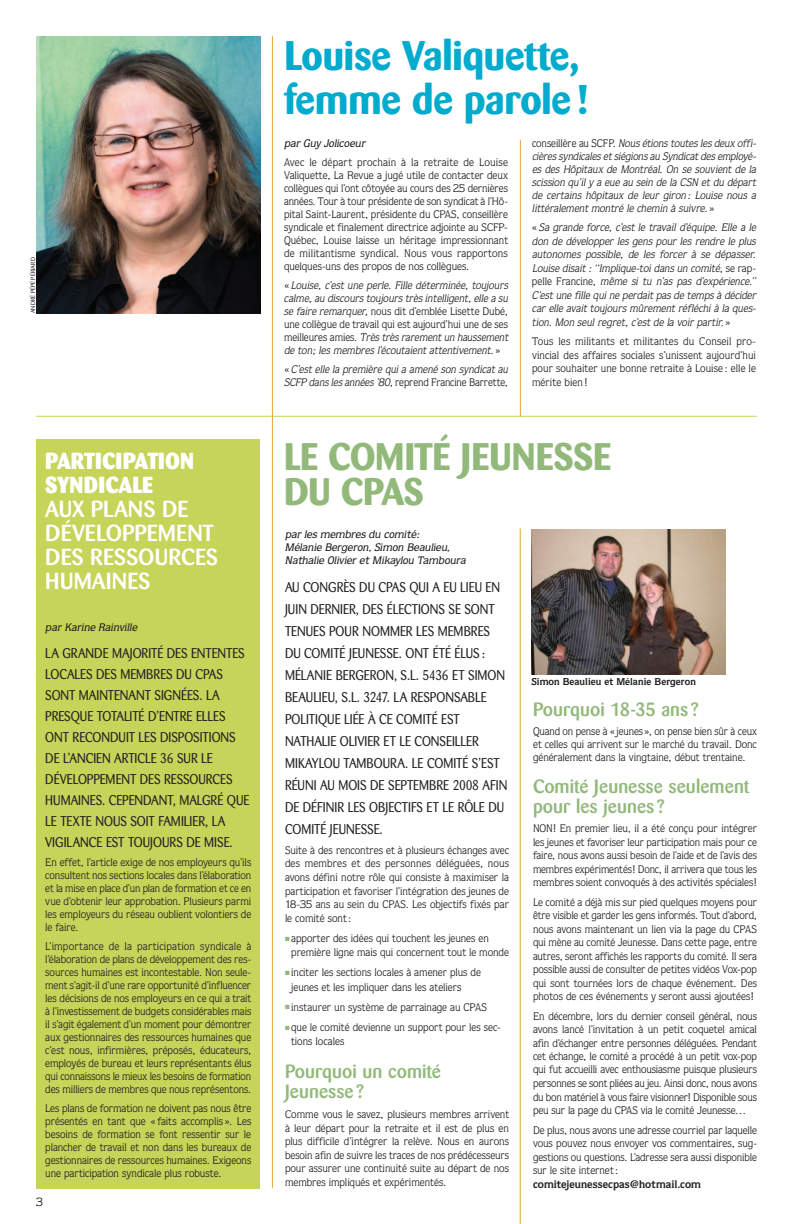
<style>
.page{position:relative;width:792px;height:1224px;background:#fff}
.page>*{position:absolute;margin:0;border:0;box-sizing:border-box;transform-origin:0 0}
.t1{font:700 41px/44px "Barmeno";letter-spacing:-.005em;color:#00abce}
.t2{font:700 38px "Barmeno";letter-spacing:-.015em;color:#92b97a}
.t3{font:500 23px/24px "Barmeno";letter-spacing:.005em;color:#fff}
.t4{font:800 23px/24px "Barmeno";letter-spacing:-.015em;color:#fff;text-align:right}
.t5{font:500 19px/20.6px "Barmeno";color:#92b97a}
.t6{font:14px/22px "Barmeno";letter-spacing:-.005em;color:#231f20;scale:.9 1}
.t7{font:12px "Quorum";color:#231f20}
.t8{font:11px/13px "Quorum";letter-spacing:-.005em;color:#231f20;text-align:justify}
.t9{font:italic 11px/13px "Quorum";letter-spacing:.005em;color:#231f20}
.t10{font:italic 500 11px/13px "Quorum";color:#231f20}
.t11{font:700 11px "Quorum";color:#231f20}
.t12{font:700 10px "Quorum";color:#231f20}
.t13{font:6px "Barmeno";letter-spacing:.02em;color:#231f20}
.s1{font-style:normal}
.s2{color:#92b97a}
</style>
<div class="page">
<hr style="left:36px;top:416px;width:721px;height:1px;background:#c6d45a">
<div style="left:36px;top:439px;width:224px;height:749px;background:#c6d45a"></div>
<img style="left:36px;top:36px;width:224px;height:277px">
<hr style="left:272px;top:36px;width:1px;height:1152px;background:#e4a436">
<hr style="left:520px;top:140px;width:1px;height:277px;background:#e4a436">
<img style="left:531px;top:529px;width:194px;height:146px">
<hr style="left:520px;top:528px;width:1px;height:696px;background:#e4a436">
<p class="t13" style="left:30px;top:313px;width:57px;rotate:-90deg">ANDRÉ PÉPÉ PÉRIARD</p>
<h3 class="t4" style="left:45px;top:449px;width:108px">PATION<br>SYNDICALE</h3>
<h3 class="t3" style="left:45px;top:497px;width:145px">AUX PLANS DE<br>DÉVELOPPEMENT<br>DES</h3>
<h3 class="t4" style="left:45px;top:449px;width:24px">PARTICI</h3>
<h3 class="t3" style="left:45px;top:545px;width:162px;text-indent:45px">RESSOURCES<br>HUMAINES</h3>
<p class="t10" style="left:45px;top:621px;width:96px">par Karine Rainville</p>
<p class="t6" style="left:45px;top:643px;width:228px;line-height:21px">LA GRANDE MAJORITÉ DES ENTENTES<br>LOCALES DES MEMBRES DU CPAS<br>SONT MAINTENANT SIGNÉES. LA<br>PRESQUE TOTALITÉ D’ENTRE ELLES<br>ONT RECONDUIT LES DISPOSITIONS<br>DE L’ANCIEN ARTICLE 36 SUR LE<br>DÉVELOPPEMENT DES RESSOURCES<br>HUMAINES. CEPENDANT, MALGRÉ QUE<br>LE TEXTE NOUS SOIT FAMILIER, LA<br>VIGILANCE EST TOUJOURS DE MISE.</p>
<p class="t8" style="left:45px;top:856px;width:208px">En effet, l’article exige de nos employeurs qu’ils consultent nos sections locales dans l’élaboration et la mise en place d’un plan de formation et ce en vue d’obtenir leur approbation. Plusieurs parmi les employeurs du réseau oublient volontiers de le faire.</p>
<p class="t8" style="left:45px;top:940px;width:208px">L’importance de la participation syndicale à l’élaboration de plans de développement des res&shy;sources humaines est incontestable. Non seule&shy;ment s’agit-il d’une rare opportunité d’influencer les décisions de nos employeurs en ce qui a trait à l’investissement de budgets considérables mais il s’agit également d’un moment pour démontrer aux gestionnaires des ressources humaines que c’est nous, infirmières, préposés, éducateurs, employés de bureau et leurs représentants élus qui connaissons le mieux les besoins de formation des milliers de membres que nous représentons.</p>
<p class="t8" style="left:45px;top:1102px;width:208px">Les plans de formation ne doivent pas nous être présentés en tant que « faits accomplis ». Les besoins de formation se font ressentir sur le plancher de travail et non dans les bureaux de gestionnaires de ressources humaines. Exigeons une participation syndicale plus robuste.</p>
<p class="t7" style="left:36px;top:1195px;width:8px">3</p>
<h1 class="t1" style="left:284px;top:34px;width:305px">Louise Valiquette, femme de parole !</h1>
<p class="t10" style="left:284px;top:136px;width:85px">par Guy Jolicoeur</p>
<p class="t8" style="left:284px;top:155px;width:226px">Avec le départ prochain à la retraite de Louise Valiquette, La Revue a jugé utile de contacter deux collègues qui l’ont côtoyée au cours des 25 dernières années. Tour à tour présidente de son syndicat à l’Hô&shy;pital Saint-Laurent, présidente du CPAS, conseillère syndicale et finalement directrice adjointe au SCFP-Québec, Louise laisse un héritage impressionnant de militantisme syndical. Nous vous rapportons quelques-uns des propos de nos collègues.</p>
<p class="t9" style="left:284px;top:278px;width:228px"><span class="s1">«</span> Louise, c’est une perle. Fille déterminée, toujours calme,au discours toujours très intelligent,elle a su se faire remarquer, <span class="s1">nous dit d’emblée Lisette Dubé, une collègue de travail qui est aujourd’hui une de ses m e i l l e u r e s a m i e s .</span> Trèstrèsrarementun haussement de ton; les membres l’écoutaient attentivement. <span class="s1">»</span></p>
<p class="t9" style="left:284px;top:362px;width:228px"><span class="s1">«</span> C’est elle la première qui a amené son syndicat au<br>SCFP danslesannées’80,<span class="s1">reprend Francine Barrette,</span></p>
<p class="t9" style="left:532px;top:136px;width:228px;text-align:justify"><span class="s1">c o n s e i l l è r e a u S C F P.</span> Nousétionstouteslesdeux offi&shy;cièressyndicalesetsiégionsau Syndicatdesemployé&shy;es des Hôpitaux de Montréal. On se souvient de la scission qu’il y a eue au sein de la CSN et du départ de certains hôpitaux de leur giron : Louise nous a littéralement montré le chemin à suivre.<span class="s1">»</span></p>
<p class="t9" style="left:532px;top:221px;width:228px;line-height:13.5px"><span class="s1">«</span> Sa grande force, c’est le travail d’équipe. Elle a le don de développer les gens pour les rendre le plus autonomes possible, de les forcer à se dépasser.<br>Louise disait :‘‘Implique-toidans un comité<span class="s1">, s e r a p - p e l l e F r a n c i n e ,</span> même si tu n’as pas d’expérience.’’ C’estune fille quine perdaitpas de temps à décider car elle avait toujours mûrement réfléchi à la ques&shy;tion. Mon seul regret, c’est de la voir partir.<span class="s1">»</span></p>
<p class="t8" style="left:532px;top:335px;width:226px;line-height:13.5px">Tous les militants et militantes du Conseil pro&shy;vincial des affaires sociales s’unissent aujourd’hui pour souhaiter une bonne retraite à Louise : elle le mérite bien !</p>
<h2 class="t2" style="left:284px;top:433px;width:66px">Le comité</h2>
<h2 class="t2" style="left:461px;top:433px;width:32px">Jeunesse</h2>
<h2 class="t2" style="left:284px;top:468px;width:141px">du CPAS</h2>
<p class="t10" style="left:285px;top:528px;width:184px">par les membres du comité:<br>Mélanie Bergeron, Simon Beaulieu,<br>Nathalie Olivier et Mikaylou Tamboura</p>
<p class="t6" style="left:285px;top:576px;width:113px">AU CONGRÈS DU CPAS</p>
<p class="t6" style="left:285px;top:576px;width:249px;text-indent:124px">QUI A EU LIEU EN<br>JUIN DERNIER, DES ÉLECTIONS SE SONT<br>TENUES POUR NOMMER LES MEMBRES<br>DU COMITÉ JEUNESSE. ONT ÉTÉ ÉLUS:<br>MÉLANIE BERGERON, S.L. 5436 ET SIMON<br>BEAULIEU, S.L. 3247. LA RESPONSABLE<br>POLITIQUE LIÉE À CE COMITÉ EST<br>NATHALIE OLIVIER ET LE CONSEILLER<br>MIKAYLOU TAMBOURA. LE COMITÉ S’EST<br>RÉUNI AU MOIS DE SEPTEMBRE 2008 AFIN<br>DE DÉFINIR LES OBJECTIFS ET LE RÔLE DU<br>COMITÉ JEUNESSE.</p>
<p class="t8" style="left:285px;top:843px;width:226px;line-height:13.6px">Suite à des rencontres et à plusieurs échanges avec des membres et des personnes déléguées, nous avons défini notre rôle qui consiste à maximiser la participation et favoriser l’intégration des jeunes de 18-35 ans au sein du CPAS. Les objectifs fixés par le comité sont:</p>
<p class="t8" style="left:291px;top:931px;width:219px;line-height:14.2px;text-indent:-6px"><span class="s2">■</span> apporter des idées qui touchent les jeunes en première ligne mais qui concernent tout le monde</p>
<p class="t8" style="left:291px;top:965px;width:191px;line-height:14.2px;text-indent:-6px"><span class="s2">■</span> inciter les sections locales à amener plus de jeunes et les impliquer dans les ateliers</p>
<p class="t8" style="left:285px;top:1000px;width:203px"><span class="s2">■</span> instaurer un système de parrainage au CPAS</p>
<p class="t8" style="left:291px;top:1020px;width:211px;line-height:14.2px;text-indent:-6px"><span class="s2">■</span> que le comité devienne un support pour les sec&shy;tions locales</p>
<h3 class="t5" style="left:285px;top:1061px;width:158px">Pourquoi un comité<br>Jeunesse ?</h3>
<p class="t8" style="left:285px;top:1107px;width:226px;line-height:13.6px">Comme vous le savez, plusieurs membres arrivent à leur départ pour la retraite et il est de plus en plus difficile d’intégrer la relève. Nous en aurons besoin afin de suivre les traces de nos prédécesseurs pour assurer une continuité suite au départ de nos membres impliqués et expérimentés.</p>
<p class="t12" style="left:531px;top:676px;width:166px">Simon Beaulieu et Mélanie Bergeron</p>
<h3 class="t5" style="left:533px;top:699px;width:167px">Pourquoi 18-35 ans ?</h3>
<p class="t8" style="left:533px;top:724px;width:226px">Quand on pense à «jeunes», on pense bien sûr à ceux et celles qui arrivent sur le marché du travail. Donc généralement dans la vingtaine, début trentaine.</p>
<h3 class="t5" style="left:533px;top:776px;width:218px;line-height:20px">Comité Jeunesse seulement pour les jeunes ?</h3>
<p class="t8" style="left:533px;top:821px;width:226px;line-height:13.5px">NON! En premier lieu, il a été conçu pour intégrer les jeunes et favoriser leur participation mais pour ce faire, nous avons aussi besoin de l’aide et de l’avis des membres expérimentés! Donc, il arrivera que tous les membres soient convoqués à des activités spéciales!</p>
<p class="t8" style="left:533px;top:895px;width:226px;line-height:13.5px">Le comité a déjà mis sur pied quelques moyens pour être visible et garder les gens informés. Tout d’abord, nous avons maintenant un lien via la page du CPAS qui mène au comité Jeunesse. Dans cette page, entre autres, seront affichés les rapports du comité. Il sera possible aussi de consulter de petites vidéos Vox-pop qui sont tournées lors de chaque événement. Des photos de ces événements y seront aussi ajoutées!</p>
<p class="t8" style="left:533px;top:1009px;width:226px;line-height:13.5px">En décembre, lors du dernier conseil général, nous avons lancé l’invitation à un petit coquetel amical afin d’échanger entre personnes déléguées. Pendant cet échange, le comité a procédé à un petit vox-pop qui fut accueilli avec enthousiasme puisque plusieurs personnes se sont pliées au jeu. Ainsi donc, nous avons du bon matériel à vous faire visionner! Disponible sous peu sur la page du CPAS via le comité Jeunesse…</p>
<p class="t8" style="left:533px;top:1123px;width:226px;line-height:13.5px">De plus, nous avons une adresse courriel par laquelle vous pouvez nous envoyer vos commentaires, sug&shy;gestions ou questions. L’adresse sera aussi disponible sur le site internet:</p>
<p class="t11" style="left:533px;top:1177px;width:170px">comitejeunessecpas@hotmail.com</p>
</div>
